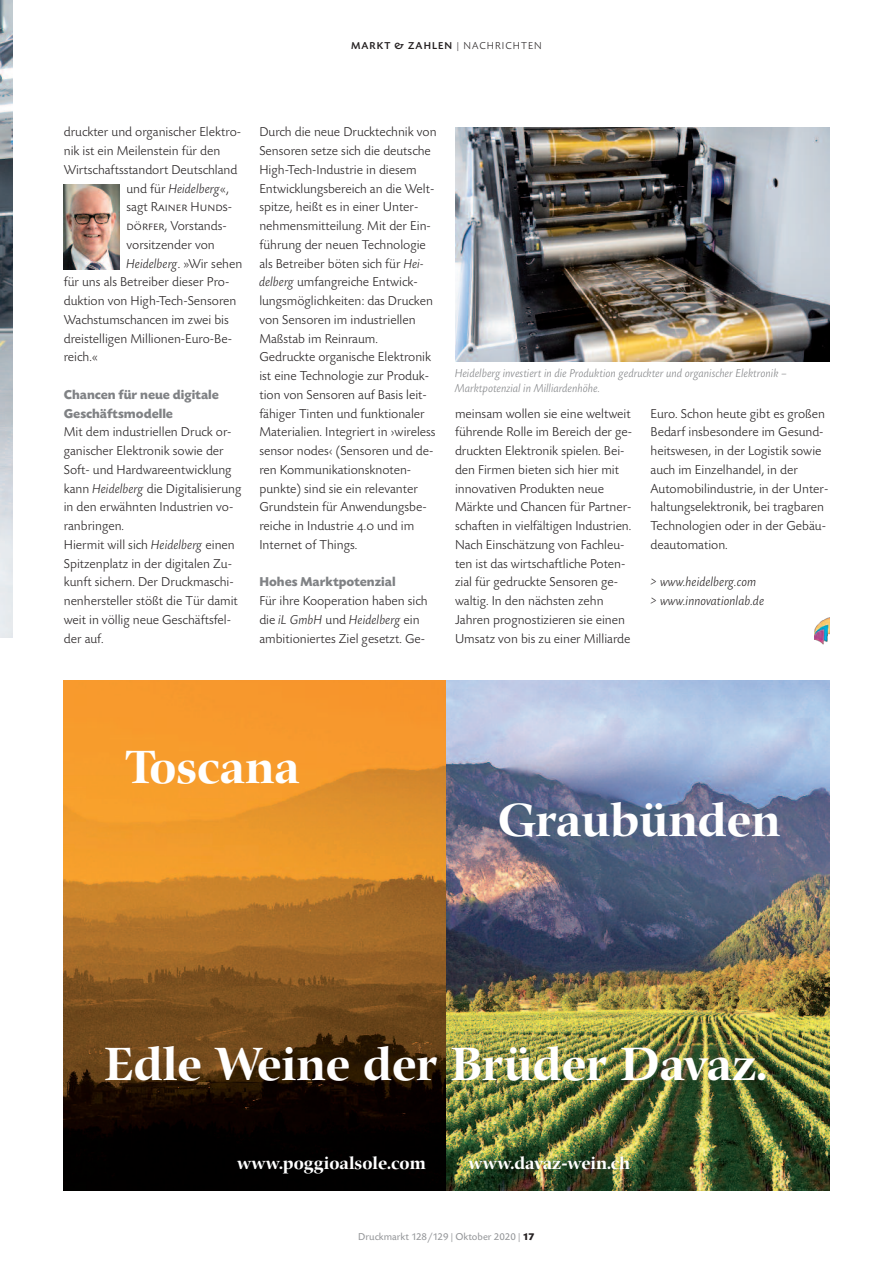
<style>
.page{position:relative;width:893px;height:1263px;background:#fff}
.page>*{position:absolute;margin:0;border:0;box-sizing:border-box;transform-origin:0 0}
.t1{font:700 48px "Zapf Renais SB";color:#fff}
.t2{font:700 18px "Zapf Renais SB";color:#fff}
.t3{font:300 13.5px/18.8px "Today SB";color:#231f20}
.t4{font:italic 300 13.5px/18.8px "Today SB";color:#231f20}
.t5{font:700 13.5px/18.8px "Today SB";color:#808285}
.t6{font:13.5px "Today SB Caps Lig";color:#231f20}
.t7{font:italic 300 12px/15px "Today SB";color:#808285}
.t8{font:10.5px "Today SB";color:#939598}
.t9{font:500 10.5px "Today SB";letter-spacing:.1em;color:#231f20}
.s1{font-weight:300}
.s2{font-style:normal}
.s3{font-family:"Today SB";font-weight:300}
.s4{font-family:"Today SB Caps Lig";font-weight:400}
.s5{font-style:italic}
.s6{font-weight:700;color:#231f20}
</style>
<div class="page">
<img style="left:455px;top:128px;width:374px;height:233px">
<img style="left:64px;top:184px;width:55px;height:85px">
<img style="left:0;top:0;width:13px;height:638px">
<img style="left:64px;top:680px;width:765px;height:511px">
<img style="left:814px;top:617px;width:15px;height:28px">
<p class="t9" style="left:351px;top:40px;width:192px">MARKT &amp; ZAHLEN <span class="s1">| NACHRICHTEN</span></p>
<p class="t3" style="left:64px;top:122px;width:179px">druckter und organischer Elektro-</p>
<p class="t3" style="left:64px;top:141px;width:158px">nik ist ein Meilenstein für den</p>
<p class="t3" style="left:64px;top:160px;width:175px">Wirtschaftsstandort Deutschland</p>
<p class="t4" style="left:127px;top:179px;width:104px"><span class="s2">und für</span> Heidelberg<span class="s2">«,</span></p>
<p class="t6" style="left:127px;top:199px;width:107px"><span class="s3">sagt</span> Rainer Hunds-</p>
<p class="t3" style="left:127px;top:216px;width:102px"><span class="s4">dörfer</span>, Vorstands-</p>
<p class="t3" style="left:127px;top:235px;width:90px">vorsitzender von</p>
<p class="t4" style="left:127px;top:254px;width:117px">Heidelberg<span class="s2">. »Wir sehen</span></p>
<p class="t3" style="left:64px;top:272px;width:167px">für uns als Betreiber dieser Pro-</p>
<p class="t3" style="left:64px;top:291px;width:174px">duktion von High-Tech-Sensoren</p>
<p class="t3" style="left:64px;top:310px;width:167px">Wachstumschancen im zwei bis</p>
<p class="t3" style="left:64px;top:329px;width:170px">dreistelligen Millionen-Euro-Be-</p>
<p class="t3" style="left:64px;top:347px;width:36px">reich.«</p>
<p class="t5" style="left:64px;top:385px;width:157px">Chancen für neue digitale<br>Geschäftsmodelle</p>
<p class="t3" style="left:64px;top:422px;width:179px">Mit dem industriellen Druck or&shy;ganischer Elektronik sowie der<br>Soft- und Hardwareentwicklung kann <span class="s5">Heidelberg</span> die Digitalisierung in den erwähnten Industrien vo&shy;ranbringen.<br>Hiermit will sich <span class="s5">Heidelberg</span> einen<br>Spitzenplatz in der digitalen Zu&shy;kunft sichern. Der Druckmaschi&shy;nenhersteller stößt die Tür damit weit in völlig neue Geschäftsfel&shy;der auf.</p>
<p class="t3" style="left:259px;top:122px;width:179px">Durch die neue Drucktechnik von<br>Sensoren setze sich die deutsche<br>High-Tech-Industrie in diesem<br>Entwicklungsbereich an die Welt&shy;spitze, heißt es in einer Unter&shy;nehmensmitteilung. Mit der Ein&shy;führung der neuen Technologie als Betreiber böten sich für <span class="s5">Hei&shy;delberg</span> umfangreiche Entwick&shy;lungsmöglichkeiten: das Drucken von Sensoren im industriellen<br>Maßstab im Reinraum.<br>Gedruckte organische Elektronik ist eine Technologie zur Produk&shy;tion von Sensoren auf Basis leit&shy;fähiger Tinten und funktionaler<br>Materialien. Integriert in ›wireless sensor nodes‹ (Sensoren und de&shy;ren Kommunikationsknoten&shy;punkte) sind sie ein relevanter<br>Grundstein für Anwendungsbe&shy;reiche in Industrie <span class="s4">4.0</span> und im<br>Internet of Things.</p>
<p class="t5" style="left:259px;top:572px;width:138px">Hohes Marktpotenzial</p>
<p class="t3" style="left:259px;top:591px;width:170px">Für ihre Kooperation haben sich die <span class="s5">iL GmbH</span> und <span class="s5">Heidelberg</span> ein ambitioniertes Ziel gesetzt. Ge-</p>
<p class="t7" style="left:455px;top:365px;width:334px">Heidelberg investiert in die Produktion gedruckter und organischer Elektronik –<br>Marktpotenzial in Milliardenhöhe.</p>
<p class="t3" style="left:455px;top:404px;width:179px">meinsam wollen sie eine weltweit führende Rolle im Bereich der ge&shy;druckten Elektronik spielen. Bei&shy;den Firmen bieten sich hier mit innovativen Produkten neue<br>Märkte und Chancen für Partner&shy;schaften in vielfältigen Industrien.<br>Nach Einschätzung von Fachleu&shy;ten ist das wirtschaftliche Poten&shy;zial für gedruckte Sensoren ge&shy;waltig. In den nächsten zehn<br>Jahren prognostizieren sie einen<br>Umsatz von bis zu einer Milliarde</p>
<p class="t3" style="left:651px;top:404px;width:179px">Euro. Schon heute gibt es großen<br>Bedarf insbesondere im Gesund&shy;heitswesen, in der Logistik sowie auch im Einzelhandel, in der<br>Automobilindustrie, in der Unter&shy;haltungselektronik, bei tragbaren<br>Technologien oder in der Gebäu&shy;deautomation.</p>
<p class="t4" style="left:651px;top:572px;width:115px">&gt; www.heidelberg.com &gt; www.innovationlab.de</p>
<h1 class="t1" style="left:125px;top:738px;width:176px">Toscana</h1>
<h1 class="t1" style="left:498px;top:792px;width:284px">Graubünden</h1>
<h1 class="t1" style="left:105px;top:1035px;width:664px">Edle Weine der Brüder Davaz.</h1>
<h2 class="t2" style="left:237px;top:1152px;width:190px">www.poggioalsole.com</h2>
<h2 class="t2" style="left:468px;top:1152px;width:163px">www.davaz-wein.ch</h2>
<p class="t8" style="left:358px;top:1230px;width:178px">Druckmarkt 128/129 | Oktober 2020 | <span class="s6">17</span></p>
</div>
